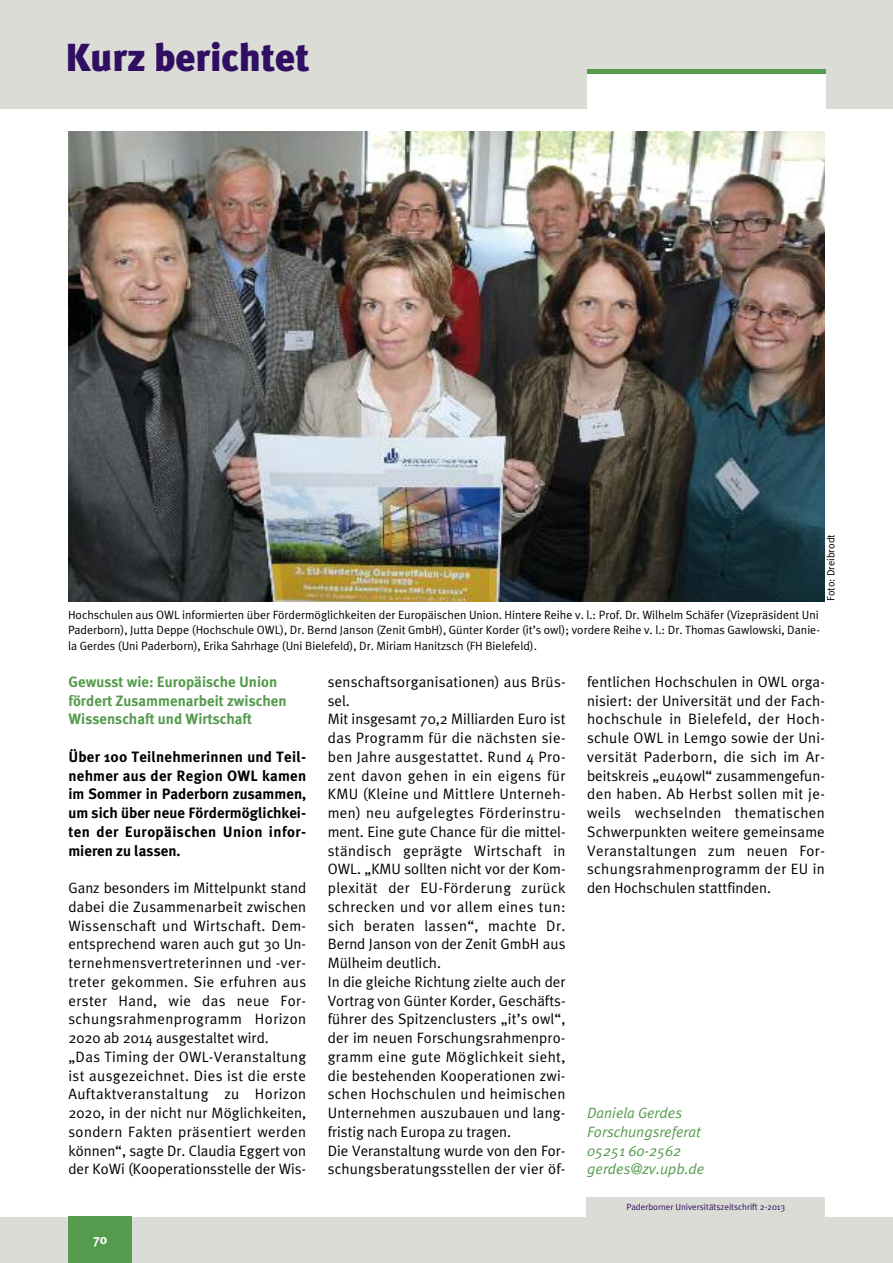
<style>
.page{position:relative;width:893px;height:1263px;background:#fff}
.page>*{position:absolute;margin:0;border:0;box-sizing:border-box;transform-origin:0 0}
.t1{font:900 39px "Meta Plus";color:#300e62}
.t2{font:15px/18.8px "Meta Plus Normal";letter-spacing:.015em;color:#000}
.t3{font:700 15px/18.8px "Meta Plus";letter-spacing:.025em;color:#000;text-align:justify}
.t4{font:700 15px/18.8px "Meta Plus";color:#549b4d}
.t5{font:italic 15px/18.8px "Meta Plus Normal";color:#549b4d}
.t6{font:700 13.5px "Meta Plus";color:#fff}
.t7{font:12px/15.8px "Meta Plus Normal";color:#000;text-align:justify}
.t8{font:10.5px "Meta Plus Normal";color:#000}
.t9{font:9px "Meta Plus Normal";color:#300e62}
</style>
<div class="page">
<div style="left:0;top:1217px;width:893px;height:46px;background:#dbdcd5"></div>
<div style="left:0;top:0;width:890px;height:109px;background:#dbdcd5"></div>
<hr style="left:890px;top:0;width:3px;height:109px;background:#dbdcd5">
<div style="left:587px;top:72px;width:238px;height:42px;background:#fff"></div>
<div style="left:587px;top:1197px;width:238px;height:26px;background:#dbdcd5"></div>
<div style="left:587px;top:69px;width:238px;height:5px;background:#549b4d"></div>
<div style="left:68px;top:1216px;width:64px;height:47px;background:#549b4d"></div>
<img style="left:68px;top:132px;width:757px;height:470px">
<h1 class="t1" style="left:65px;top:34px;width:246px">Kurz berichtet</h1>
<p class="t8" style="left:825px;top:601px;width:68px;rotate:-90deg">Foto: Dreibrodt</p>
<p class="t7" style="left:68px;top:606px;width:753px">Hochschulen aus OWL informierten über Fördermöglichkeiten der Europäischen Union. Hintere Reihe v. l.: Prof. Dr. Wilhelm Schäfer (Vizepräsident Uni Paderborn), Jutta Deppe (Hochschule OWL), Dr. Bernd Janson (Zenit GmbH), Günter Korder (it’s owl); vordere Reihe v. l.: Dr. Thomas Gawlowski, Danie&shy;la Gerdes (Uni Paderborn), Erika Sahrhage (Uni Bielefeld), Dr. Miriam Hanitzsch (FH Bielefeld).</p>
<p class="t4" style="left:68px;top:672px;width:220px">Gewusst wie: Europäische Union fördert Zusammenarbeit zwischen<br>Wissenschaft und Wirtschaft</p>
<p class="t3" style="left:68px;top:747px;width:239px">Über 100 Teilnehmerinnen und Teil&shy;nehmer aus der Region OWL kamen im Sommer in Paderborn zusammen, um sich über neue Fördermöglichkei&shy;ten der Europäischen Union infor&shy;mieren zu lassen.</p>
<p class="t2" style="left:68px;top:879px;width:239px">Ganz besonders im Mittelpunkt stand dabei die Zusammenarbeit zwischen Wissenschaft und Wirtschaft. Dem&shy;entsprechend waren auch gut 30 Un&shy;ternehmensvertreterinnen und -ver&shy;treter gekommen. Sie erfuhren aus erster Hand, wie das neue For&shy;schungsrahmenprogramm Horizon 2020 ab 2014 ausgestaltet wird.<br>„Das Timing der OWL-Veranstaltung ist ausgezeichnet. Dies ist die erste Auftaktveranstaltung zu Horizon 2020, in der nicht nur Möglichkeiten, sondern Fakten präsentiert werden können“, sagte Dr. Claudia Eggert von der KoWi (Kooperationsstelle der Wis-</p>
<p class="t6" style="left:93px;top:1232px;width:15px">70</p>
<p class="t2" style="left:328px;top:672px;width:239px">senschaftsorganisationen) aus Brüs&shy;sel.<br>Mit insgesamt 70,2 Milliarden Euro ist das Programm für die nächsten sie&shy;ben Jahre ausgestattet. Rund 4 Pro&shy;zent davon gehen in ein eigens für KMU (Kleine und Mittlere Unterneh&shy;men) neu aufgelegtes Förderinstru&shy;ment. Eine gute Chance für die mittel&shy;ständisch geprägte Wirtschaft in OWL. „KMU sollten nicht vor der Kom&shy;plexität der EU-Förderung zurück schrecken und vor allem eines tun: sich beraten lassen“, machte Dr.<br>Bernd Janson von der Zenit GmbH aus Mülheim deutlich.<br>In die gleiche Richtung zielte auch der Vortrag von Günter Korder, Geschäfts&shy;führer des Spitzenclusters „it’s owl“, der im neuen Forschungsrahmenpro&shy;gramm eine gute Möglichkeit sieht, die bestehenden Kooperationen zwi&shy;schen Hochschulen und heimischen Unternehmen auszubauen und lang&shy;fristig nach Europa zu tragen.<br>Die Veranstaltung wurde von den For&shy;schungsberatungsstellen der vier öf-</p>
<p class="t2" style="left:587px;top:672px;width:239px;text-align:justify">fentlichen Hochschulen in OWL orga&shy;nisiert: der Universität und der Fach&shy;hochschule in Bielefeld, der Hoch&shy;schule OWL in Lemgo sowie der Uni&shy;versität Paderborn, die sich im Ar&shy;beitskreis „eu4owl“ zusammengefun&shy;den haben. Ab Herbst sollen mit je&shy;weils wechselnden thematischen Schwerpunkten weitere gemeinsame Veranstaltungen zum neuen For&shy;schungsrahmenprogramm der EU in den Hochschulen stattfinden.</p>
<p class="t5" style="left:587px;top:1104px;width:119px">Daniela Gerdes<br>Forschungsreferat<br>05251 60-2562 gerdes@zv.upb.de</p>
<p class="t9" style="left:626px;top:1201px;width:160px">Paderborner Universitätszeitschrift 2-2013</p>
</div>
